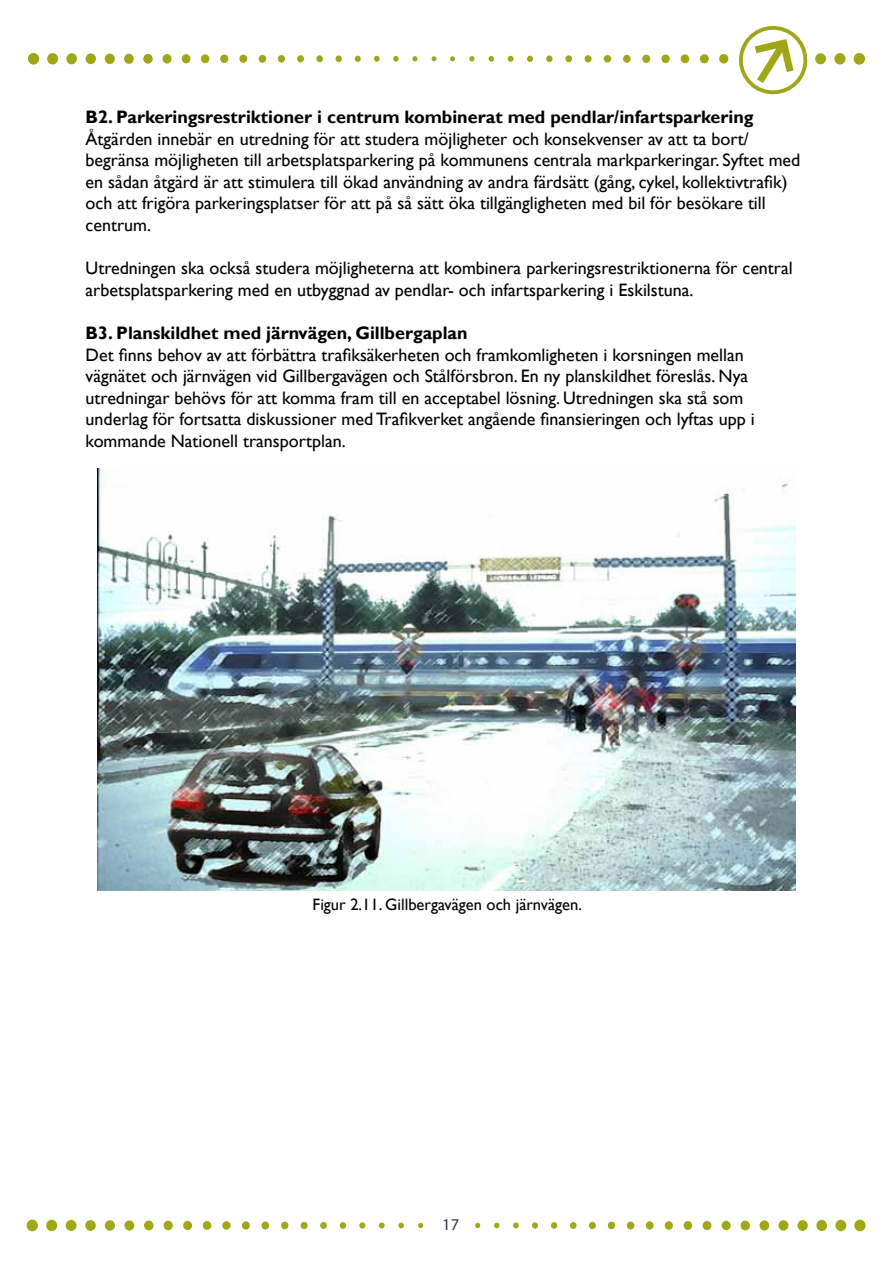
<style>
.page{position:relative;width:893px;height:1263px;background:#fff}
.page>*{position:absolute;margin:0;border:0;box-sizing:border-box;transform-origin:0 0}
.t1{font:18px/21.6px "Gill Sans";color:#000}
.t2{font:700 18px "Gill Sans";color:#000}
.t3{font:16.5px "Gill Sans";color:#000}
.t4{font:16.5px "Myriad Pro";color:#2e3748}
</style>
<div class="page">
<img style="left:98px;top:469px;width:697px;height:421px">
<div style="left:27px;top:1219px;width:11px;height:12px;background:#a1a817;border-radius:50%"></div>
<div style="left:46px;top:1220px;width:11px;height:11px;background:#a1a817;border-radius:50%"></div>
<div style="left:66px;top:1220px;width:10px;height:11px;background:#a1a817;border-radius:50%"></div>
<div style="left:85px;top:1220px;width:11px;height:11px;background:#a1a817;border-radius:50%"></div>
<div style="left:105px;top:1220px;width:10px;height:11px;background:#a1a817;border-radius:50%"></div>
<div style="left:124px;top:1220px;width:10px;height:10px;background:#a1a817;border-radius:50%"></div>
<div style="left:144px;top:1220px;width:10px;height:10px;background:#a1a817;border-radius:50%"></div>
<div style="left:164px;top:1221px;width:9px;height:9px;background:#a1a817;border-radius:50%"></div>
<div style="left:183px;top:1221px;width:9px;height:9px;background:#a1a817;border-radius:50%"></div>
<div style="left:203px;top:1221px;width:8px;height:9px;background:#a1a817;border-radius:50%"></div>
<div style="left:222px;top:1221px;width:9px;height:9px;background:#a1a817;border-radius:50%"></div>
<div style="left:242px;top:1221px;width:8px;height:8px;background:#a1a817;border-radius:50%"></div>
<div style="left:261px;top:1221px;width:8px;height:8px;background:#a1a817;border-radius:50%"></div>
<div style="left:281px;top:1222px;width:7px;height:7px;background:#a1a817;border-radius:50%"></div>
<div style="left:301px;top:1222px;width:7px;height:7px;background:#a1a817;border-radius:50%"></div>
<div style="left:320px;top:1222px;width:7px;height:7px;background:#a1a817;border-radius:50%"></div>
<div style="left:340px;top:1222px;width:6px;height:7px;background:#a1a817;border-radius:50%"></div>
<svg style="left:359px;top:1222px;width:6px;height:6px"></svg>
<svg style="left:379px;top:1222px;width:6px;height:6px"></svg>
<svg style="left:398px;top:1222px;width:6px;height:6px"></svg>
<svg style="left:418px;top:1223px;width:5px;height:5px"></svg>
<div style="left:854px;top:1219px;width:11px;height:12px;background:#a1a817;border-radius:50%"></div>
<div style="left:835px;top:1220px;width:11px;height:11px;background:#a1a817;border-radius:50%"></div>
<div style="left:816px;top:1220px;width:11px;height:11px;background:#a1a817;border-radius:50%"></div>
<div style="left:797px;top:1220px;width:11px;height:11px;background:#a1a817;border-radius:50%"></div>
<div style="left:778px;top:1220px;width:10px;height:11px;background:#a1a817;border-radius:50%"></div>
<div style="left:759px;top:1220px;width:10px;height:10px;background:#a1a817;border-radius:50%"></div>
<div style="left:741px;top:1220px;width:9px;height:10px;background:#a1a817;border-radius:50%"></div>
<div style="left:722px;top:1221px;width:9px;height:9px;background:#a1a817;border-radius:50%"></div>
<div style="left:703px;top:1221px;width:8px;height:9px;background:#a1a817;border-radius:50%"></div>
<div style="left:684px;top:1221px;width:8px;height:9px;background:#a1a817;border-radius:50%"></div>
<div style="left:665px;top:1221px;width:8px;height:9px;background:#a1a817;border-radius:50%"></div>
<div style="left:646px;top:1221px;width:8px;height:8px;background:#a1a817;border-radius:50%"></div>
<div style="left:627px;top:1221px;width:7px;height:8px;background:#a1a817;border-radius:50%"></div>
<div style="left:608px;top:1222px;width:7px;height:7px;background:#a1a817;border-radius:50%"></div>
<div style="left:589px;top:1222px;width:7px;height:7px;background:#a1a817;border-radius:50%"></div>
<div style="left:570px;top:1222px;width:7px;height:7px;background:#a1a817;border-radius:50%"></div>
<div style="left:551px;top:1222px;width:6px;height:7px;background:#a1a817;border-radius:50%"></div>
<svg style="left:532px;top:1222px;width:6px;height:6px"></svg>
<svg style="left:513px;top:1222px;width:6px;height:6px"></svg>
<svg style="left:494px;top:1222px;width:5px;height:6px"></svg>
<svg style="left:475px;top:1223px;width:5px;height:5px"></svg>
<div style="left:854px;top:53px;width:11px;height:12px;background:#9fa617;border-radius:50%"></div>
<div style="left:834px;top:53px;width:11px;height:11px;background:#9fa617;border-radius:50%"></div>
<div style="left:815px;top:53px;width:11px;height:11px;background:#9fa617;border-radius:50%"></div>
<div style="left:719px;top:54px;width:9px;height:10px;background:#9fa617;border-radius:50%"></div>
<div style="left:700px;top:54px;width:9px;height:9px;background:#9fa617;border-radius:50%"></div>
<div style="left:681px;top:54px;width:8px;height:9px;background:#9fa617;border-radius:50%"></div>
<div style="left:661px;top:55px;width:9px;height:8px;background:#9fa617;border-radius:50%"></div>
<div style="left:642px;top:55px;width:8px;height:8px;background:#9fa617;border-radius:50%"></div>
<div style="left:623px;top:55px;width:8px;height:8px;background:#9fa617;border-radius:50%"></div>
<div style="left:604px;top:55px;width:7px;height:8px;background:#9fa617;border-radius:50%"></div>
<div style="left:585px;top:55px;width:7px;height:7px;background:#9fa617;border-radius:50%"></div>
<div style="left:565px;top:55px;width:7px;height:7px;background:#9fa617;border-radius:50%"></div>
<div style="left:546px;top:55px;width:7px;height:7px;background:#9fa617;border-radius:50%"></div>
<svg style="left:527px;top:56px;width:6px;height:6px"></svg>
<svg style="left:508px;top:56px;width:5px;height:6px"></svg>
<svg style="left:488px;top:56px;width:6px;height:6px"></svg>
<svg style="left:469px;top:56px;width:5px;height:5px"></svg>
<svg style="left:450px;top:56px;width:5px;height:5px"></svg>
<div style="left:28px;top:53px;width:11px;height:12px;background:#9fa617;border-radius:50%"></div>
<div style="left:47px;top:53px;width:11px;height:11px;background:#9fa617;border-radius:50%"></div>
<div style="left:66px;top:53px;width:11px;height:11px;background:#9fa617;border-radius:50%"></div>
<div style="left:86px;top:53px;width:10px;height:11px;background:#9fa617;border-radius:50%"></div>
<div style="left:105px;top:54px;width:10px;height:10px;background:#9fa617;border-radius:50%"></div>
<div style="left:124px;top:54px;width:10px;height:10px;background:#9fa617;border-radius:50%"></div>
<div style="left:143px;top:54px;width:10px;height:10px;background:#9fa617;border-radius:50%"></div>
<div style="left:163px;top:54px;width:9px;height:10px;background:#9fa617;border-radius:50%"></div>
<div style="left:182px;top:54px;width:8px;height:9px;background:#9fa617;border-radius:50%"></div>
<div style="left:201px;top:54px;width:8px;height:9px;background:#9fa617;border-radius:50%"></div>
<div style="left:220px;top:55px;width:8px;height:8px;background:#9fa617;border-radius:50%"></div>
<div style="left:239px;top:55px;width:8px;height:8px;background:#9fa617;border-radius:50%"></div>
<div style="left:259px;top:55px;width:7px;height:8px;background:#9fa617;border-radius:50%"></div>
<div style="left:278px;top:55px;width:7px;height:8px;background:#9fa617;border-radius:50%"></div>
<div style="left:297px;top:55px;width:7px;height:7px;background:#9fa617;border-radius:50%"></div>
<div style="left:316px;top:55px;width:7px;height:7px;background:#9fa617;border-radius:50%"></div>
<div style="left:336px;top:55px;width:6px;height:7px;background:#9fa617;border-radius:50%"></div>
<svg style="left:355px;top:56px;width:6px;height:6px"></svg>
<svg style="left:374px;top:56px;width:6px;height:6px"></svg>
<svg style="left:393px;top:56px;width:6px;height:6px"></svg>
<svg style="left:412px;top:56px;width:5px;height:5px"></svg>
<svg style="left:432px;top:56px;width:4px;height:5px"></svg>
<svg style="left:739px;top:26px;width:69px;height:69px"></svg>
<p class="t2" style="left:86px;top:106px;width:670px">B2. Parkeringsrestriktioner i centrum kombinerat med pendlar/infartsparkering</p>
<p class="t1" style="left:86px;top:128px;width:716px">Åtgärden innebär en utredning för att studera möjligheter och konsekvenser av att ta bort/ begränsa möjligheten till arbetsplatsparkering på kommunens centrala markparkeringar. Syftet med en sådan åtgärd är att stimulera till ökad användning av andra färdsätt (gång, cykel, kollektivtrafik) och att frigöra parkeringsplatser för att på så sätt öka tillgängligheten med bil för besökare till centrum.</p>
<p class="t1" style="left:86px;top:258px;width:709px">Utredningen ska också studera möjligheterna att kombinera parkeringsrestriktionerna för central arbetsplatsparkering med en utbyggnad av pendlar- och infartsparkering i Eskilstuna.</p>
<p class="t2" style="left:86px;top:322px;width:384px">B3. Planskildhet med järnvägen, Gillbergaplan</p>
<p class="t1" style="left:86px;top:344px;width:670px">Det finns behov av att förbättra trafiksäkerheten och framkomligheten i korsningen mellan vägnätet och järnvägen vid Gillbergavägen och Stålförsbron. En ny planskildhet föreslås. Nya utredningar behövs för att komma fram till en acceptabel lösning. Utredningen ska stå som underlag för fortsatta diskussioner med Trafikverket angående finansieringen och lyftas upp i kommande Nationell transportplan.</p>
<p class="t3" style="left:313px;top:895px;width:271px">Figur 2.11. Gillbergavägen och järnvägen.</p>
<p class="t4" style="left:442px;top:1214px;width:18px">17</p>
</div>
